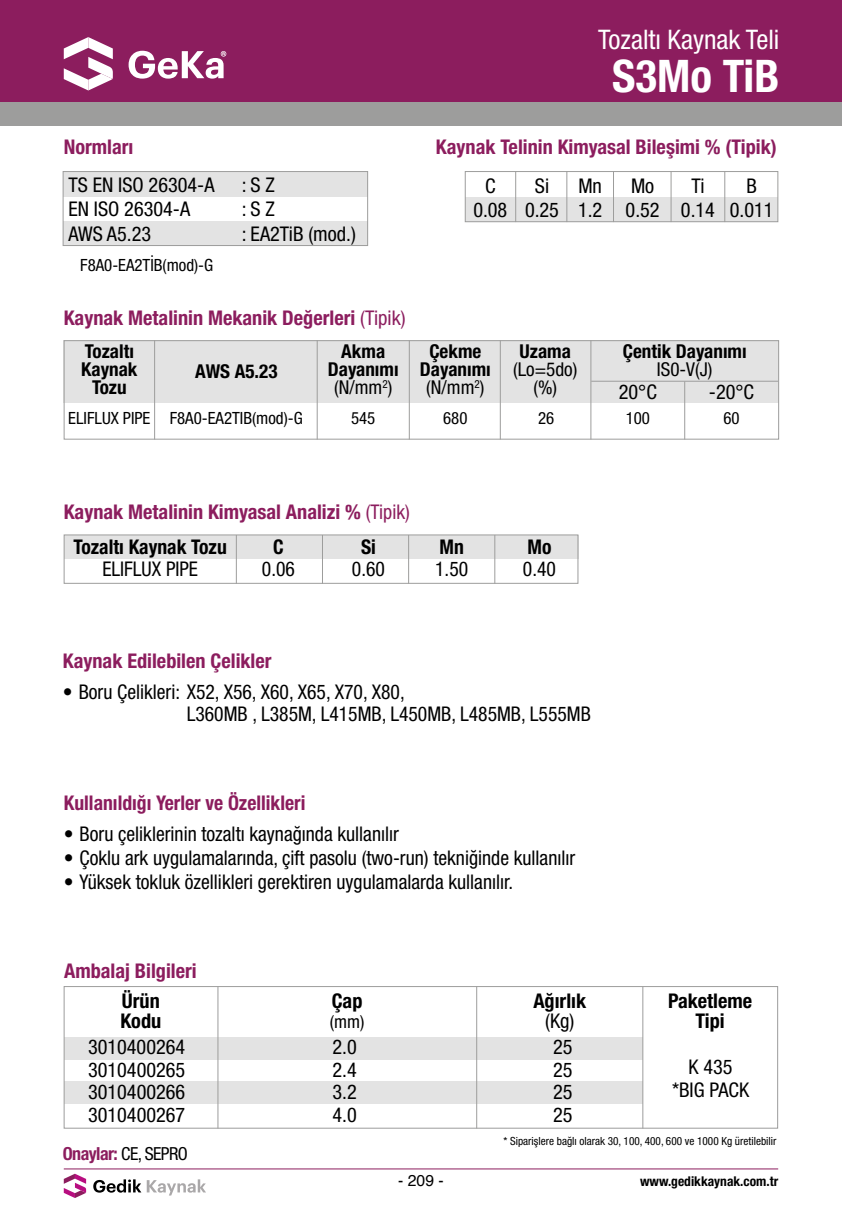
<style>
.page{position:relative;width:842px;height:1212px;background:#fff}
.page>*{position:absolute;margin:0;border:0;box-sizing:border-box;transform-origin:0 0}
.t1{font:700 condensed 45px "Helvetica Neue LT Std";color:#fff}
.t2{font:condensed 27px "Helvetica Neue LT Std";color:#fff}
.t3{font:condensed 20.25px/24.3px "Helvetica Neue LT Std";color:#000;text-align:center}
.t4{font:700 condensed 20.25px/34.4px "Helvetica Neue LT Std";color:#8c1d5e}
.t5{font:700 condensed 20.25px/20.2px "Helvetica Neue LT Std";color:#000}
.t6{font:700 condensed 19.12px/18px "Helvetica Neue LT Std";color:#000;text-align:center}
.t7{font:condensed 19.12px/18px "Helvetica Neue LT Std";color:#000;text-align:center}
.t8{font:700 condensed 18px "Helvetica Neue LT Std";letter-spacing:-.03em;color:#8c1d5e}
.t9{font:condensed 18px "Helvetica Neue LT Std";color:#000}
.t10{font:condensed 16.88px "Helvetica Neue LT Std";color:#000}
.t11{font:15.75px "Helvetica";color:#000}
.t12{font:700 condensed 13.5px "Helvetica Neue LT Std";color:#000}
.t13{font:condensed 11.25px "Helvetica Neue LT Std";color:#000}
.s1{font-weight:400}
.s2{color:#000}
.s3{font-weight:400;color:#000}
</style>
<div class="page">
<hr style="left:64px;top:1168px;width:714px;height:1px;background:#8c1d5e">
<svg style="left:93px;top:1179px;width:48px;height:13px"></svg>
<svg style="left:147px;top:1179px;width:59px;height:16px"></svg>
<svg style="left:64px;top:1174px;width:22px;height:24px"></svg>
<div style="left:0;top:0;width:842px;height:102px;background:#8c1d5e"></div>
<div style="left:0;top:102px;width:842px;height:23px;background:#9d9d9c"></div>
<svg style="left:64px;top:37px;width:49px;height:53px"></svg>
<svg style="left:129px;top:51px;width:97px;height:28px"></svg>
<div style="left:63px;top:172px;width:305px;height:25px;background:#e3e3e3"></div>
<div style="left:63px;top:221px;width:305px;height:25px;background:#e3e3e3"></div>
<div style="left:63px;top:171px;width:305px;height:75px;border:1px solid #9d9d9c"></div>
<div style="left:64px;top:340px;width:715px;height:63px;background:#e3e3e3"></div>
<div style="left:64px;top:340px;width:715px;height:99px;border:1px solid #9d9d9c"></div>
<hr style="left:154px;top:340px;width:1px;height:99px;background:#9d9d9c">
<hr style="left:317px;top:340px;width:1px;height:99px;background:#9d9d9c">
<hr style="left:409px;top:340px;width:1px;height:99px;background:#9d9d9c">
<hr style="left:500px;top:340px;width:1px;height:99px;background:#9d9d9c">
<hr style="left:590px;top:340px;width:1px;height:99px;background:#9d9d9c">
<hr style="left:684px;top:381px;width:1px;height:58px;background:#9d9d9c">
<hr style="left:591px;top:381px;width:187px;height:1px;background:#9d9d9c">
<div style="left:64px;top:535px;width:514px;height:24px;background:#e3e3e3"></div>
<div style="left:64px;top:535px;width:514px;height:49px;border:1px solid #9d9d9c"></div>
<hr style="left:236px;top:535px;width:1px;height:49px;background:#9d9d9c">
<hr style="left:322px;top:535px;width:1px;height:49px;background:#9d9d9c">
<hr style="left:408px;top:535px;width:1px;height:49px;background:#9d9d9c">
<hr style="left:494px;top:535px;width:1px;height:49px;background:#9d9d9c">
<div style="left:465px;top:197px;width:313px;height:25px;background:#e3e3e3"></div>
<div style="left:465px;top:171px;width:313px;height:51px;border:1px solid #9d9d9c"></div>
<hr style="left:515px;top:171px;width:1px;height:51px;background:#9d9d9c">
<hr style="left:566px;top:171px;width:1px;height:51px;background:#9d9d9c">
<hr style="left:613px;top:171px;width:1px;height:51px;background:#9d9d9c">
<hr style="left:671px;top:171px;width:1px;height:51px;background:#9d9d9c">
<hr style="left:724px;top:171px;width:1px;height:51px;background:#9d9d9c">
<div style="left:64px;top:1037px;width:579px;height:23px;background:#e3e3e3"></div>
<div style="left:64px;top:1081px;width:579px;height:23px;background:#e3e3e3"></div>
<hr style="left:218px;top:986px;width:1px;height:142px;background:#9d9d9c">
<hr style="left:476px;top:986px;width:1px;height:142px;background:#9d9d9c">
<hr style="left:642px;top:986px;width:1px;height:142px;background:#9d9d9c">
<div style="left:64px;top:986px;width:714px;height:142px;border:1px solid #9d9d9c"></div>
<h2 class="t2" style="left:598px;top:24px;width:183px">Tozaltı Kaynak Teli</h2>
<h1 class="t1" style="left:612px;top:49px;width:169px">S3Mo TiB</h1>
<p class="t4" style="left:64px;top:129px;width:71px">Normları</p>
<p class="t4" style="left:436px;top:129px;width:342px">Kaynak Telinin Kimyasal Bileşimi % (Tipik)</p>
<p class="t3" style="left:68px;top:172px;width:148px">TS EN ISO 26304-A</p>
<p class="t3" style="left:242px;top:172px;width:35px">: S Z</p>
<p class="t3" style="left:68px;top:197px;width:123px">EN ISO 26304-A</p>
<p class="t3" style="left:242px;top:197px;width:35px">: S Z</p>
<p class="t3" style="left:68px;top:221px;width:84px">AWS A5.23</p>
<p class="t3" style="left:242px;top:221px;width:116px">: EA2TiB (mod.)</p>
<p class="t3" style="left:473px;top:173px;width:36px">C<br>0.08</p>
<p class="t3" style="left:525px;top:173px;width:36px">Si<br>0.25</p>
<p class="t3" style="left:578px;top:173px;width:26px;text-align:left">Mn<br>1.2</p>
<p class="t3" style="left:626px;top:173px;width:36px;text-align:left">Mo<br>0.52</p>
<p class="t3" style="left:681px;top:173px;width:36px">Ti<br>0.14</p>
<p class="t3" style="left:730px;top:173px;width:45px">B<br>0.011</p>
<p class="t10" style="left:80px;top:255px;width:135px">F8A0-EA2TİB(mod)-G</p>
<p class="t4" style="left:64px;top:300px;width:343px">Kaynak Metalinin Mekanik Değerleri <span class="s1">(Tipik)</span></p>
<p class="t6" style="left:81px;top:342px;width:58px">Tozaltı<br>Kaynak<br>Tozu</p>
<p class="t6" style="left:328px;top:342px;width:72px">Akma<br>Dayanımı <span class="s1">(N/mm</span><sup>2</sup><span class="s1">)</span></p>
<p class="t6" style="left:420px;top:342px;width:72px">Çekme<br>Dayanımı <span class="s1">(N/mm</span><sup>2</sup><span class="s1">)</span></p>
<p class="t6" style="left:520px;top:342px;width:53px">Uzama</p>
<p class="t7" style="left:513px;top:360px;width:66px">(Lo=5do) (%)</p>
<p class="t6" style="left:195px;top:362px;width:84px">AWS A5.23</p>
<p class="t6" style="left:623px;top:342px;width:125px">Çentik Dayanımı</p>
<p class="t7" style="left:657px;top:360px;width:57px">IS0-V(J)</p>
<p class="t3" style="left:619px;top:379px;width:40px">20°C</p>
<p class="t3" style="left:709px;top:379px;width:47px">-20°C</p>
<p class="t10" style="left:170px;top:408px;width:135px">F8A0-EA2TIB(mod)-G</p>
<p class="t10" style="left:68px;top:408px;width:84px">ELIFLUX PIPE</p>
<p class="t10" style="left:723px;top:408px;width:18px">60</p>
<p class="t10" style="left:351px;top:408px;width:26px">545</p>
<p class="t10" style="left:443px;top:408px;width:26px">680</p>
<p class="t10" style="left:538px;top:408px;width:18px">26</p>
<p class="t10" style="left:626px;top:408px;width:26px">100</p>
<p class="t4" style="left:74px;top:494px;width:338px;text-indent:-10px">Kaynak Metalinin Kimyasal Analizi % <span class="s1">(Tipik)<br></span><span class="s2">Tozaltı Kaynak Tozu</span></p>
<p class="t5" style="left:273px;top:536px;width:12px">C</p>
<p class="t5" style="left:361px;top:536px;width:16px">Si</p>
<p class="t5" style="left:439px;top:536px;width:26px">Mn</p>
<p class="t5" style="left:527px;top:536px;width:25px">Mo</p>
<p class="t3" style="left:102px;top:557px;width:97px">ELIFLUX PIPE</p>
<p class="t3" style="left:262px;top:557px;width:34px">0.06</p>
<p class="t3" style="left:352px;top:557px;width:34px">0.60</p>
<p class="t3" style="left:435px;top:557px;width:34px">1.50</p>
<p class="t3" style="left:523px;top:557px;width:34px">0.40</p>
<p class="t4" style="left:63px;top:644px;width:210px">Kaynak Edilebilen Çelikler</p>
<p class="t3" style="left:187px;top:680px;width:406px;line-height:22.5px;text-align:left;text-indent:-124px">• Boru Çelikleri: X52, X56, X60, X65, X70, X80,<br>L360MB , L385M, L415MB, L450MB, L485MB, L555MB</p>
<p class="t4" style="left:64px;top:785px;width:243px">Kullanıldığı Yerler ve Özellikleri</p>
<p class="t3" style="left:64px;top:821px;width:337px">• Boru çeliklerinin tozaltı kaynağında kullanılır</p>
<p class="t3" style="left:64px;top:845px;width:513px">• Çoklu ark uygulamalarında, çift pasolu (two-run) tekniğinde kullanılır</p>
<p class="t3" style="left:64px;top:870px;width:451px">• Yüksek tokluk özellikleri gerektiren uygulamalarda kullanılır.</p>
<p class="t4" style="left:64px;top:953px;width:134px">Ambalaj Bilgileri</p>
<p class="t5" style="left:120px;top:990px;width:42px">Ürün<br>Kodu</p>
<p class="t5" style="left:332px;top:990px;width:32px">Çap</p>
<p class="t9" style="left:330px;top:1011px;width:36px">(mm)</p>
<p class="t5" style="left:533px;top:990px;width:54px">Ağırlık</p>
<p class="t3" style="left:545px;top:1008px;width:31px">(Kg)</p>
<p class="t3" style="left:88px;top:1035px;width:99px">3010400264</p>
<p class="t3" style="left:332px;top:1035px;width:26px">2.0</p>
<p class="t3" style="left:553px;top:1035px;width:21px">25</p>
<p class="t3" style="left:88px;top:1057px;width:99px">3010400265</p>
<p class="t3" style="left:332px;top:1057px;width:26px">2.4</p>
<p class="t3" style="left:553px;top:1057px;width:21px">25</p>
<p class="t3" style="left:88px;top:1080px;width:99px">3010400266</p>
<p class="t3" style="left:332px;top:1080px;width:26px">3.2</p>
<p class="t3" style="left:553px;top:1080px;width:21px">25</p>
<p class="t3" style="left:88px;top:1102px;width:99px">3010400267</p>
<p class="t3" style="left:332px;top:1102px;width:26px">4.0</p>
<p class="t3" style="left:553px;top:1102px;width:21px">25</p>
<p class="t5" style="left:668px;top:990px;width:86px;text-align:center">Paketleme<br>Tipi</p>
<p class="t3" style="left:672px;top:1055px;width:79px;line-height:22.5px">K 435 *BIG PACK</p>
<p class="t8" style="left:63px;top:1143px;width:127px">Onaylar: <span class="s3">CE, SEPRO</span></p>
<p class="t13" style="left:503px;top:1134px;width:274px">* Siparişlere bağlı olarak 30, 100, 400, 600 ve 1000 Kg üretilebilir</p>
<p class="t11" style="left:398px;top:1169px;width:47px">- 209 -</p>
<p class="t12" style="left:640px;top:1173px;width:140px">www.gedikkaynak.com.tr</p>
</div>
